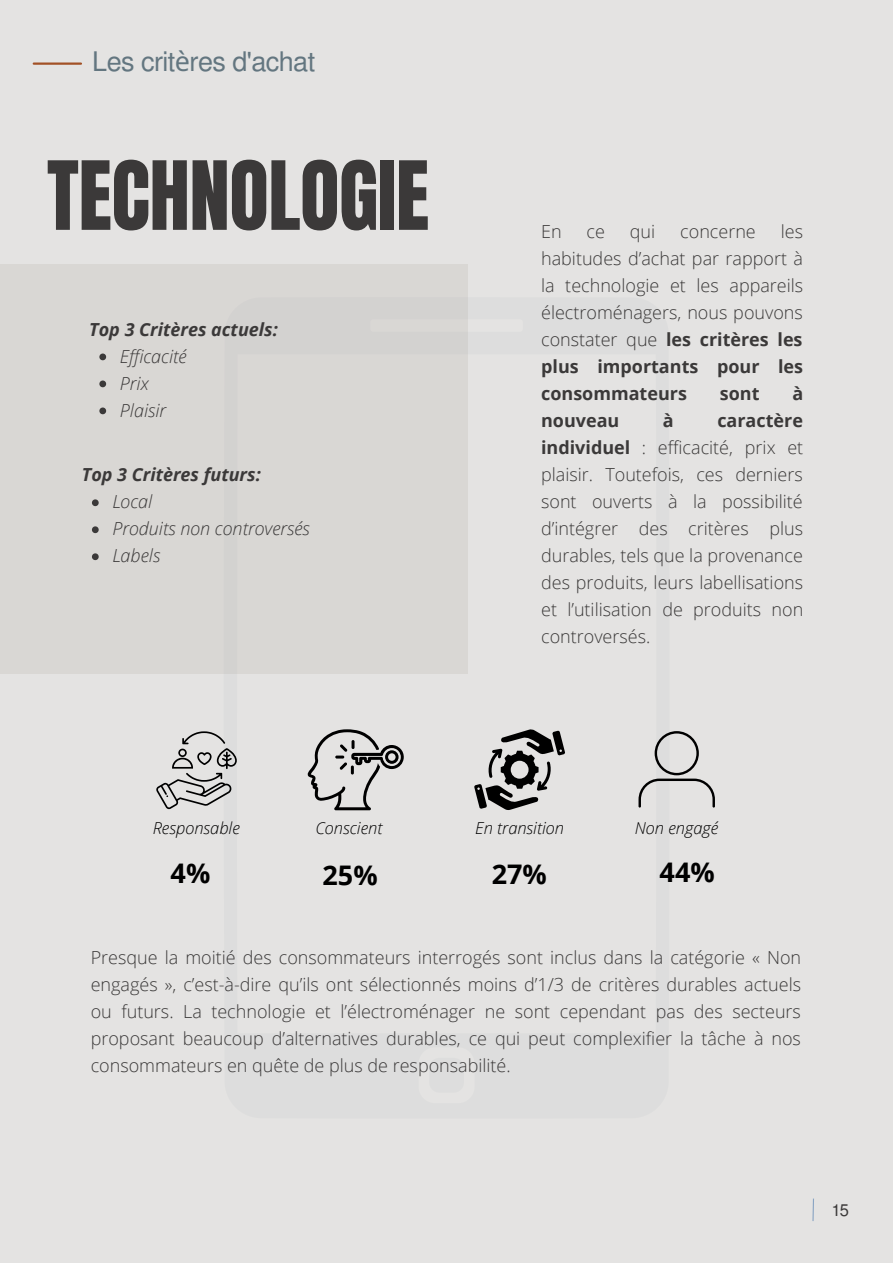
<style>
.page{position:relative;width:893px;height:1264px;background:#fff}
.page>*{position:absolute;margin:0;border:0;box-sizing:border-box;transform-origin:0 0}
.t1{font:81px "Anton";letter-spacing:-.005em;color:#3b3939}
.t2{font:27px "Mukti";letter-spacing:-.02em;color:#637680}
.t3{font:700 27px "Open Sans";color:#000}
.t4{font:300 18px/27px "Open Sans";color:#3b3939;text-align:justify}
.t5{font:italic 300 18px "Open Sans";color:#3b3939}
.t6{font:italic 700 18px "Open Sans";color:#3b3939}
.t7{font:700 18px "Open Sans";color:#3b3939}
.t8{font:italic 300 16.5px "Open Sans";color:#000}
.t9{font:16.5px "Mukti";color:#3b3939}
.s1{font-family:"Noto Sans"}
.s2{font-weight:700}
</style>
<div class="page">
<div style="left:0;top:0;width:892px;height:1262px;background:#e4e3e2"></div>
<div style="left:0;top:264px;width:467px;height:410px;background:#d9d7d4"></div>
<hr style="left:34px;top:62px;width:47px;height:3px;background:#a25126">
<svg style="left:812px;top:1198px;width:2px;height:23px"></svg>
<svg style="left:99px;top:353px;width:7px;height:7px"></svg>
<svg style="left:99px;top:380px;width:7px;height:7px"></svg>
<svg style="left:99px;top:407px;width:7px;height:7px"></svg>
<svg style="left:92px;top:499px;width:7px;height:7px"></svg>
<svg style="left:92px;top:526px;width:7px;height:7px"></svg>
<svg style="left:92px;top:553px;width:7px;height:7px"></svg>
<svg style="left:156px;top:731px;width:81px;height:78px"></svg>
<svg style="left:307px;top:729px;width:97px;height:81px"></svg>
<svg style="left:474px;top:729px;width:91px;height:81px"></svg>
<svg style="left:638px;top:731px;width:77px;height:76px"></svg>
<p class="t2" style="left:92px;top:42px;width:224px">Les crit<span class="s1">è</span>res d'achat</p>
<p class="t1" style="left:47px;top:138px;width:384px">TECHNOLOGIE</p>
<p class="t6" style="left:89px;top:316px;width:190px">Top 3 Critères actuels:</p>
<p class="t5" style="left:120px;top:343px;width:68px">Efficacité</p>
<p class="t5" style="left:120px;top:370px;width:30px">Prix</p>
<p class="t5" style="left:120px;top:397px;width:48px">Plaisir</p>
<p class="t6" style="left:82px;top:462px;width:180px">Top 3 Critères futurs:</p>
<p class="t5" style="left:112px;top:489px;width:41px">Local</p>
<p class="t5" style="left:112px;top:516px;width:199px">Produits non controversés</p>
<p class="t5" style="left:112px;top:543px;width:49px">Labels</p>
<p class="t4" style="left:541px;top:217px;width:264px;text-indent:240px">les habitudes d’achat par rapport à la technologie et les appareils électroménagers, nous pouvons constater que <span class="s2">les critères les plus importants pour les consommateurs</span></p>
<p class="t4" style="left:541px;top:217px;width:22px">En</p>
<p class="t4" style="left:586px;top:217px;width:20px">ce</p>
<p class="t4" style="left:630px;top:217px;width:27px">qui</p>
<p class="t4" style="left:680px;top:217px;width:77px">concerne</p>
<p class="t7" style="left:719px;top:380px;width:41px">sont</p>
<p class="t7" style="left:792px;top:380px;width:12px">à</p>
<p class="t4" style="left:541px;top:406px;width:264px;text-indent:176px"><span class="s2">caractère individuel</span> : efficacité, prix et plaisir. Toutefois, ces derniers sont ouverts à la possibilité d’intégrer des critères plus durables, tels que la provenance des produits, leurs labellisations et l’utilisation de produits non controversés.</p>
<p class="t7" style="left:541px;top:407px;width:80px">nouveau</p>
<p class="t7" style="left:663px;top:407px;width:12px">à</p>
<p class="t8" style="left:153px;top:816px;width:89px">Responsable</p>
<p class="t8" style="left:315px;top:816px;width:68px">Conscient</p>
<p class="t8" style="left:475px;top:816px;width:90px">En transition</p>
<p class="t8" style="left:634px;top:816px;width:85px">Non engagé</p>
<p class="t3" style="left:171px;top:853px;width:41px">4%</p>
<p class="t3" style="left:322px;top:855px;width:57px">25%</p>
<p class="t3" style="left:491px;top:855px;width:57px">27%</p>
<p class="t3" style="left:659px;top:853px;width:57px">44%</p>
<p class="t4" style="left:91px;top:943px;width:711px">Presque la moitié des consommateurs interrogés sont inclus dans la catégorie « Non engagés », c’est-à-dire qu’ils ont sélectionnés moins d’1/3 de critères durables actuels ou futurs. La technologie et l’électroménager ne sont cependant pas des secteurs proposant beaucoup d’alternatives durables, ce qui peut complexifier la tâche à nos consommateurs en quête de plus de responsabilité.</p>
<p class="t9" style="left:832px;top:1198px;width:18px">15</p>
</div>
